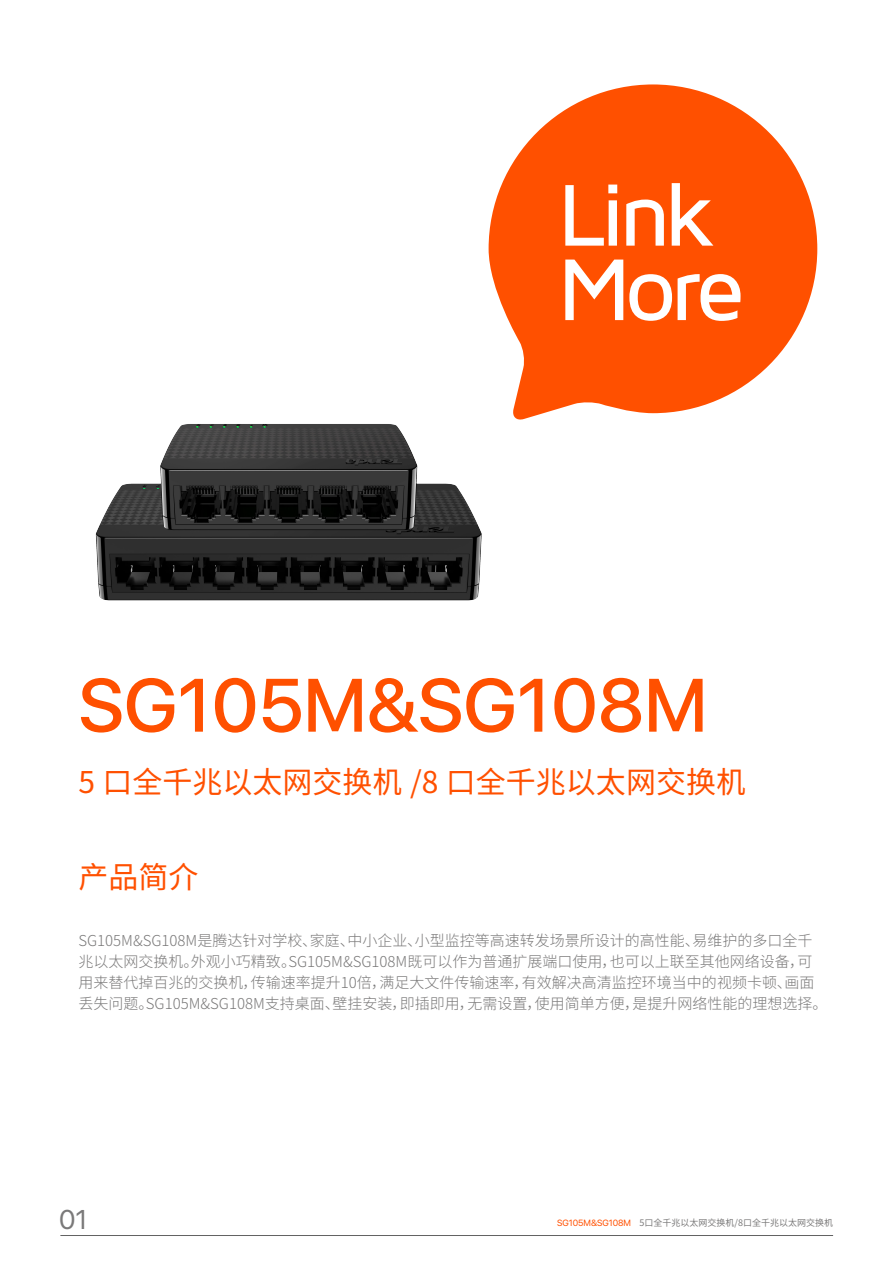
<style>
.page{position:relative;width:893px;height:1263px;background:#fff}
.page>*{position:absolute;margin:0;border:0;box-sizing:border-box;transform-origin:0 0}
.t1{font:500 75px "SF Pro Display";color:#ff5000}
.t2{font:30px "Source Han Sans CN";color:#ff5000}
.t3{font:27px "SF Pro Display";color:#7a7979}
.t4{font:300 15px/21px "Source Han Sans CN";color:#7a7979}
.t5{font:9px "Source Han Sans CN";color:#7a7979}
.s1{font-family:"SF Pro Display";color:#ff5000}
</style>
<div class="page">
<svg style="left:489px;top:84px;width:328px;height:336px;fill:#ff5000"></svg>
<svg style="left:565px;top:185px;width:52px;height:61px"></svg>
<svg style="left:626px;top:200px;width:38px;height:46px"></svg>
<svg style="left:672px;top:183px;width:41px;height:63px"></svg>
<svg style="left:565px;top:260px;width:58px;height:60px"></svg>
<svg style="left:629px;top:274px;width:43px;height:47px"></svg>
<svg style="left:678px;top:274px;width:62px;height:47px"></svg>
<img style="left:95px;top:411px;width:401px;height:190px">
<hr style="left:60px;top:1235px;width:773px;height:1px;background:#636363">
<h1 class="t1" style="left:78px;top:651px;width:631px">SG105M&amp;SG108M</h1>
<h2 class="t2" style="left:78px;top:765px;width:669px">5 口全千兆以太网交换机 /8 口全千兆以太网交换机</h2>
<h2 class="t2" style="left:78px;top:860px;width:121px">产品简介</h2>
<p class="t4" style="left:78px;top:931px;width:751px">SG105M&amp;SG108M是腾达针对学校、家庭、中小企业、小型监控等高速转发场景所设计的高性能、易维护的多口全千兆以太网交换机。外观小巧精致。SG105M&amp;SG108M既可以作为普通扩展端口使用，也可以上联至其他网络设备，可用来替代掉百兆的交换机，传输速率提升10倍，满足大文件传输速率，有效解决高清监控环境当中的视频卡顿、画面丢失问题。SG105M&amp;SG108M支持桌面、壁挂安装，即插即用，无需设置，使用简单方便，是提升网络性能的理想选择。</p>
<h3 class="t3" style="left:59px;top:1198px;width:30px">01</h3>
<p class="t5" style="left:557px;top:1218px;width:277px"><span class="s1">SG105M&amp;SG108M</span> 5口全千兆以太网交换机/8口全千兆以太网交换机</p>
</div>
